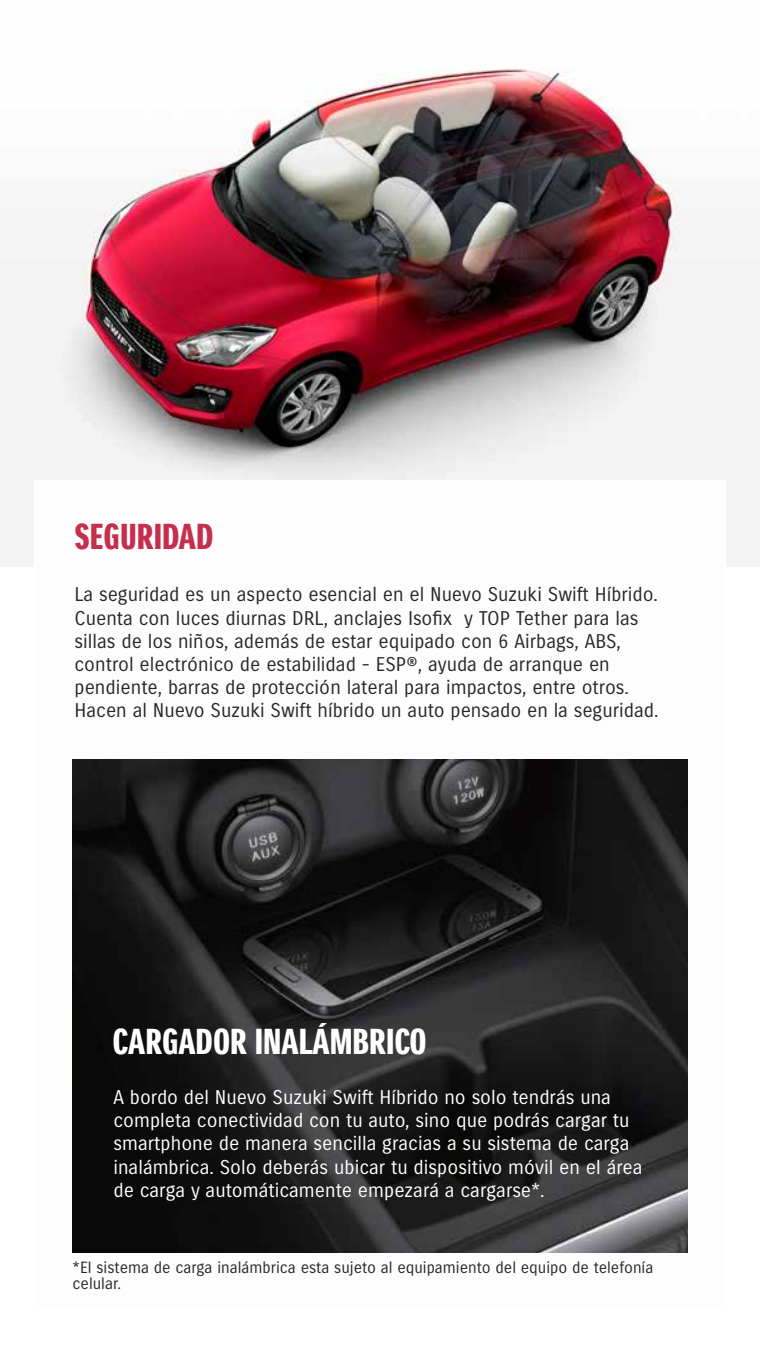
<style>
.page{position:relative;width:760px;height:1350px;background:#fff}
.page>*{position:absolute;margin:0;border:0;box-sizing:border-box;transform-origin:0 0}
.t1{font:35px "Suzuki Headline";color:#fff}
.t2{font:35px "Suzuki Headline";color:#c62e4d}
.t3{font:19.25px/23.1px "Suzuki";color:#262728}
.t4{font:19.25px/23.1px "Suzuki";color:#fff}
.t5{font:15.75px/15.8px "Suzuki";color:#262728}
</style>
<div class="page">
<img style="left:0;top:68px;width:759px;height:498px">
<div style="left:35px;top:480px;width:690px;height:825px;background:#fdfdfd"></div>
<img style="left:73px;top:760px;width:614px;height:492px">
<h1 class="t2" style="left:75px;top:517px;width:140px">SEGURIDAD</h1>
<p class="t3" style="left:74px;top:583px;width:585px">La seguridad es un aspecto esencial en el Nuevo Suzuki Swift Híbrido.<br>Cuenta con luces diurnas DRL, anclajes Isofix y TOP Tether para las sillas de los niños, además de estar equipado con 6 Airbags, ABS, control electrónico de estabilidad - ESP®, ayuda de arranque en pendiente, barras de protección lateral para impactos, entre otros.<br>Hacen al Nuevo Suzuki Swift híbrido un auto pensado en la seguridad.</p>
<h1 class="t1" style="left:112px;top:1021px;width:316px">CARGADOR INALÁMBRICO</h1>
<p class="t4" style="left:113px;top:1086px;width:530px">A bordo del Nuevo Suzuki Swift Híbrido no solo tendrás una completa conectividad con tu auto, sino que podrás cargar tu smartphone de manera sencilla gracias a su sistema de carga inalámbrica. Solo deberás ubicar tu dispositivo móvil en el área de carga y automáticamente empezará a cargarse*.</p>
<p class="t5" style="left:73px;top:1259px;width:582px">*El sistema de carga inalámbrica esta sujeto al equipamiento del equipo de telefonía celular.</p>
</div>
